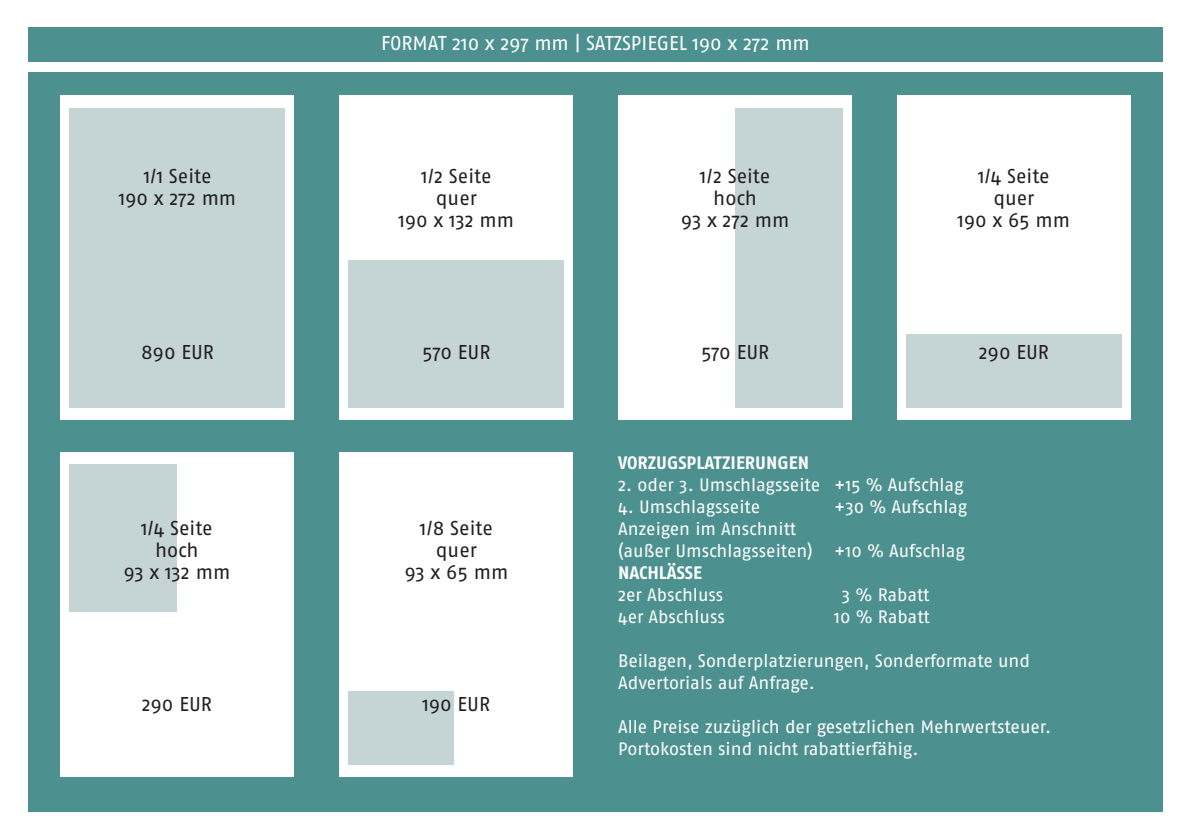
<style>
.page{position:relative;width:1191px;height:840px;background:#fff}
.page>*{position:absolute;margin:0;border:0;box-sizing:border-box;transform-origin:0 0}
.t1{font:20px "Fago No";color:#231f20}
.t2{font:20px "Fago No";color:#fff}
.t3{font:18px "Fago No";letter-spacing:-.005em;color:#fff}
.t4{font:700 18px "Fago No";color:#fff}
</style>
<div class="page">
<div style="left:28px;top:28px;width:1134px;height:34px;background:#4c918f"></div>
<div style="left:28px;top:72px;width:1134px;height:739px;background:#4c918f"></div>
<div style="left:618px;top:96px;width:233px;height:324px;background:#fff"></div>
<div style="left:735px;top:108px;width:108px;height:299px;background:#c5d4d4"></div>
<div style="left:60px;top:452px;width:233px;height:324px;background:#fff"></div>
<div style="left:69px;top:464px;width:107px;height:148px;background:#c5d4d4"></div>
<div style="left:61px;top:96px;width:233px;height:324px;background:#fff"></div>
<div style="left:69px;top:108px;width:216px;height:299px;background:#c5d4d4"></div>
<div style="left:897px;top:96px;width:233px;height:324px;background:#fff"></div>
<div style="left:905px;top:333px;width:216px;height:74px;background:#c5d4d4"></div>
<div style="left:339px;top:96px;width:234px;height:324px;background:#fff"></div>
<div style="left:348px;top:260px;width:216px;height:147px;background:#c5d4d4"></div>
<div style="left:339px;top:452px;width:234px;height:324px;background:#fff"></div>
<div style="left:348px;top:690px;width:105px;height:74px;background:#c5d4d4"></div>
<p class="t1" style="left:144px;top:164px;width:69px">1/1 Seite</p>
<p class="t1" style="left:119px;top:186px;width:119px">190 x 272 mm</p>
<p class="t1" style="left:141px;top:340px;width:74px">890 EUR</p>
<p class="t1" style="left:141px;top:516px;width:73px">1/4 Seite</p>
<p class="t1" style="left:155px;top:538px;width:45px">hoch</p>
<p class="t1" style="left:123px;top:560px;width:108px">93 x 132 mm</p>
<p class="t1" style="left:142px;top:692px;width:72px">290 EUR</p>
<p class="t2" style="left:381px;top:32px;width:430px">FORMAT 210 x 297 mm | SATZSPIEGEL 190 x 272 mm</p>
<p class="t1" style="left:421px;top:164px;width:72px">1/2 Seite</p>
<p class="t1" style="left:436px;top:186px;width:43px">quer</p>
<p class="t1" style="left:398px;top:208px;width:117px">190 x 132 mm</p>
<p class="t1" style="left:700px;top:164px;width:72px">1/2 Seite</p>
<p class="t1" style="left:713px;top:186px;width:45px">hoch</p>
<p class="t1" style="left:681px;top:208px;width:110px">93 x 272 mm</p>
<p class="t1" style="left:978px;top:164px;width:73px">1/4 Seite</p>
<p class="t1" style="left:993px;top:186px;width:43px">quer</p>
<p class="t1" style="left:957px;top:208px;width:114px">190 x 65 mm</p>
<p class="t1" style="left:422px;top:340px;width:70px">570 EUR</p>
<p class="t1" style="left:701px;top:340px;width:70px">570 EUR</p>
<p class="t1" style="left:978px;top:340px;width:72px">290 EUR</p>
<p class="t1" style="left:420px;top:516px;width:74px">1/8 Seite</p>
<p class="t1" style="left:436px;top:538px;width:43px">quer</p>
<p class="t1" style="left:404px;top:560px;width:105px">93 x 65 mm</p>
<p class="t1" style="left:422px;top:692px;width:69px">190 EUR</p>
<p class="t4" style="left:618px;top:451px;width:192px">VORZUGSPLATZIERUNGEN</p>
<p class="t3" style="left:618px;top:474px;width:347px">2. oder 3. Umschlagsseite +15 % Aufschlag</p>
<p class="t3" style="left:618px;top:496px;width:144px">4. Umschlagsseite</p>
<p class="t3" style="left:834px;top:496px;width:135px">+30 % Aufschlag</p>
<p class="t3" style="left:618px;top:518px;width:179px">Anzeigen im Anschnitt</p>
<p class="t3" style="left:618px;top:540px;width:348px">(außer Umschlagsseiten) +10 % Aufschlag</p>
<p class="t4" style="left:618px;top:561px;width:85px">NACHLÄSSE</p>
<p class="t3" style="left:618px;top:584px;width:107px">2er Abschluss</p>
<p class="t3" style="left:842px;top:584px;width:89px">3 % Rabatt</p>
<p class="t3" style="left:618px;top:606px;width:108px">4er Abschluss</p>
<p class="t3" style="left:834px;top:606px;width:97px">10 % Rabatt</p>
<p class="t3" style="left:618px;top:650px;width:413px">Beilagen, Sonderplatzierungen, Sonderformate und</p>
<p class="t3" style="left:618px;top:672px;width:198px">Advertorials auf Anfrage.</p>
<p class="t3" style="left:618px;top:716px;width:435px">Alle Preise zuzüglich der gesetzlichen Mehrwertsteuer.</p>
<p class="t3" style="left:618px;top:738px;width:302px">Portokosten sind nicht rabattierfähig.</p>
</div>
